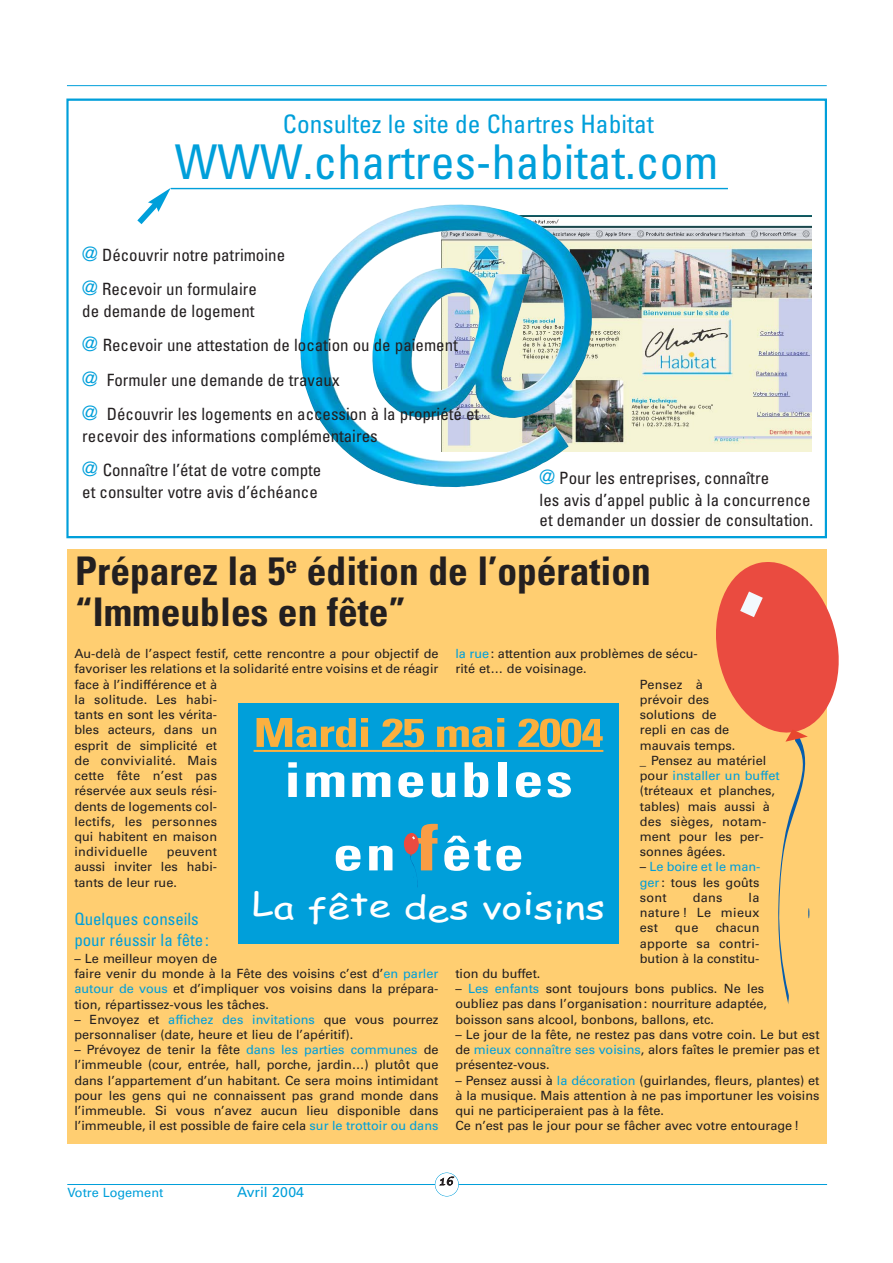
<style>
.page{position:relative;width:893px;height:1263px;background:#fff}
.page>*{position:absolute;margin:0;border:0;box-sizing:border-box;transform-origin:0 0}
.t1{font:condensed 48px "Univers";color:#009fda}
.t2{font:700 condensed 48px/73.5px "Univers";letter-spacing:.045em;color:#fff;text-align:center;scale:1.25 1}
.t3{font:700 condensed 40.05px "Univers";letter-spacing:-.02em;color:#fbb03f;scale:1.25 1}
.t4{font:700 condensed 39.45px/41px "Univers";color:#231f20}
.t5{font:32.1px "Comic Sans MS";color:#fff;scale:1.25 1}
.t6{font:condensed 25.35px "Univers";color:#009fda}
.t7{font:condensed 16.95px/34.3px "Univers";color:#231f20}
.t8{font:condensed 16.95px/20.2px "Univers";color:#009fda}
.t9{font:14.1px "Univers";color:#009fda}
.t10{font:12.75px/15.3px "Univers";color:#231f20;text-align:justify}
.t11{font:12.75px "Univers";color:#009fda}
.t12{font:12.75px "Apple Chancery";color:#231f20}
.s1{font-size:19.8px;color:#009fda}
.s2{color:#009fda}
.s3{color:#231f20}
.s4{font-size:64.05px;color:#f99d45}
</style>
<div class="page">
<hr style="left:67px;top:1184px;width:760px;height:1px;background:#009fda">
<div style="left:435px;top:1173px;width:23px;height:23px;background:#fff;border-radius:50%"></div>
<div style="left:435px;top:1173px;width:24px;height:24px;border:1px solid #009fda;border-radius:50%"></div>
<hr style="left:67px;top:85px;width:759px;height:1px;background:#009fda">
<div style="left:67px;top:549px;width:759px;height:595px;background:#ffce71"></div>
<div style="left:238px;top:703px;width:380px;height:240px;background:#009fda"></div>
<hr style="left:253px;top:750px;width:182px;height:2px;background:#fbb03f">
<hr style="left:435px;top:750px;width:168px;height:2px;background:#fbb03f">
<svg style="left:716px;top:562px;width:122px;height:442px"></svg>
<div style="left:403px;top:833px;width:16px;height:22px;background:#ea4b40;border-radius:50%"></div>
<svg style="left:409px;top:854px;width:9px;height:33px"></svg>
<svg style="left:67px;top:99px;width:759px;height:439px"></svg>
<h3 class="t6" style="left:283px;top:114px;width:372px">Consultez le site de Chartres Habitat</h3>
<h1 class="t1" style="left:175px;top:145px;width:545px">WWW.chartres-habitat.com</h1>
<h3 class="t7" style="left:82px;top:239px;width:204px"><span class="s1">@</span> Découvrir notre patrimoine <span class="s1">@</span> Recevoir un formulaire</h3>
<h3 class="t7" style="left:82px;top:295px;width:398px">de demande de logement<br><span class="s1">@</span> Recevoir une attestation de location ou de paiement<br><span class="s1">@</span> Formuler une demande de travaux<br><span class="s1">@</span> Découvrir les logements en accession à la propriété et</h3>
<h3 class="t7" style="left:82px;top:420px;width:297px">recevoir des informations complémentaires <span class="s1">@</span> Connaître l’état de votre compte</h3>
<h3 class="t7" style="left:82px;top:476px;width:237px">et consulter votre avis d’échéance</h3>
<h3 class="t7" style="left:539px;top:469px;width:275px;line-height:21px"><span class="s1">@</span> Pour les entreprises, connaître<br>les avis d’appel public à la concurrence et demander un dossier de consultation.</h3>
<h3 class="t4" style="left:75px;top:554px;width:577px">Préparez la 5<sup>e</sup> édition de l’opération “Immeubles en fête”</h3>
<p class="t10" style="left:74px;top:647px;width:365px;text-align:left">Au-delà de l’aspect festif, cette rencontre a pour objectif de favoriser les relations et la solidarité entre voisins et de réagir face à l’indifférence et à<br>la solitude. Les habi-<br>tants en sont les vérita-<br>bles acteurs, dans un<br>esprit de simplicité et<br>de convivialité. Mais<br>cette fête n’est pas<br>réservée aux seuls rési-<br>dents de logements col-<br>lectifs, les personnes<br>qui habitent en maison<br>individuelle</p>
<p class="t10" style="left:455px;top:647px;width:244px"><span class="s2">la rue</span> : attention aux problèmes de sécu-</p>
<p class="t10" style="left:455px;top:662px;width:133px">rité et… de voisinage.</p>
<p class="t10" style="left:639px;top:678px;width:65px">Pensez à</p>
<p class="t10" style="left:639px;top:693px;width:71px">prévoir des</p>
<p class="t10" style="left:639px;top:708px;width:78px">solutions de</p>
<p class="t10" style="left:639px;top:723px;width:91px">repli en cas de</p>
<p class="t10" style="left:639px;top:739px;width:97px">mauvais temps.</p>
<p class="t10" style="left:639px;top:754px;width:128px">_ Pensez au matériel</p>
<p class="t11" style="left:639px;top:771px;width:141px"><span class="s3">pour</span> installer un buffet</p>
<p class="t10" style="left:639px;top:784px;width:137px">(tréteaux et planches,</p>
<p class="t10" style="left:639px;top:800px;width:132px">tables) mais aussi à</p>
<p class="t10" style="left:639px;top:815px;width:128px">des sièges, notam-</p>
<p class="t10" style="left:639px;top:830px;width:125px">ment pour les per-</p>
<p class="t10" style="left:639px;top:845px;width:87px">sonnes âgées.</p>
<p class="t10" style="left:639px;top:860px;width:122px">– <span class="s2">Le boire et le man&shy;ger</span>: tous les goûts sont</p>
<h2 class="t3" style="left:253px;top:718px;width:281px">Mardi 25 mai 2004</h2>
<h1 class="t2" style="left:284px;top:748px;width:232px">immeubles en <span class="s4">f</span>ête</h1>
<h3 class="t5" style="left:252px;top:894px;width:284px">La fête des voisins</h3>
<p class="t10" style="left:74px;top:845px;width:144px;text-indent:92px">peuvent aussi inviter les habi&shy;tants de leur rue.</p>
<h3 class="t8" style="left:74px;top:911px;width:136px">Quelques conseils pour réussir la fête :</h3>
<p class="t10" style="left:74px;top:952px;width:365px;text-align:left">– Le meilleur moyen de<br>faire venir du monde à la Fête des voisins c’est d’<span class="s2">en parler autour de vous</span> et d’impliquer vos voisins dans la prépara&shy;tion, répartissez-vous les tâches.</p>
<p class="t10" style="left:74px;top:1013px;width:365px">– Envoyez et <span class="s2">affichez des invitations</span> que vous pourrez personnaliser (date, heure et lieu de l’apéritif).</p>
<p class="t10" style="left:74px;top:1043px;width:365px">– Prévoyez de tenir la fête <span class="s2">dans les parties communes</span> de l’immeuble (cour, entrée, hall, porche, jardin…) plutôt que dans l’appartement d’un habitant. Ce sera moins intimidant pour les gens qui ne connaissent pas grand monde dans l’immeuble. Si vous n’avez aucun lieu disponible dans l’immeuble, il est possible de faire cela <span class="s2">sur le trottoir ou dans</span></p>
<p class="t10" style="left:639px;top:891px;width:121px;text-indent:109px">la nature ! Le mieux est</p>
<p class="t10" style="left:692px;top:891px;width:31px">dans</p>
<p class="t10" style="left:639px;top:921px;width:121px;text-indent:76px">chacun apporte sa contri&shy;bution à la constitu-</p>
<p class="t10" style="left:675px;top:921px;width:25px">que</p>
<p class="t10" style="left:455px;top:967px;width:86px">tion du buffet.</p>
<p class="t10" style="left:455px;top:982px;width:313px;text-align:left">– <span class="s2">Les enfants</span> sont toujours bons publics. Ne les oubliez pas dans l’organisation : nourriture adaptée, boisson sans alcool, bonbons, ballons, etc.</p>
<p class="t10" style="left:455px;top:1028px;width:365px">– Le jour de la fête, ne restez pas dans votre coin. Le but est de <span class="s2">mieux connaître ses voisins</span>, alors faîtes le premier pas et présentez-vous.</p>
<p class="t10" style="left:455px;top:1074px;width:365px;text-align:left">– Pensez aussi à <span class="s2">la décoration</span> (guirlandes, fleurs, plantes) et à la musique. Mais attention à ne pas importuner les voisins qui ne participeraient pas à la fête.<br>Ce n’est pas le jour pour se fâcher avec votre entourage !</p>
<p class="t11" style="left:67px;top:1188px;width:97px">Votre Logement</p>
<p class="t9" style="left:237px;top:1187px;width:69px">Avril 2004</p>
<p class="t12" style="left:439px;top:1174px;width:15px">16</p>
</div>
